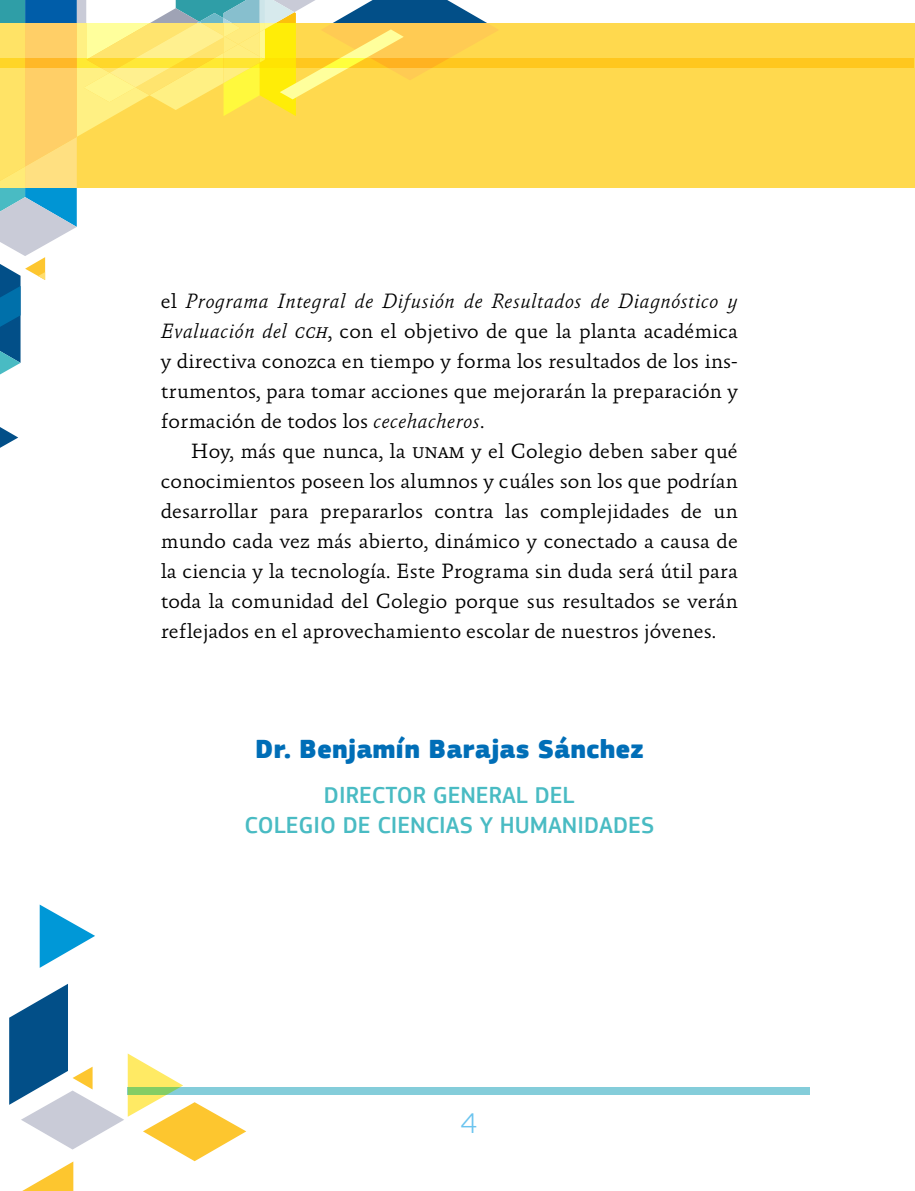
<style>
.page{position:relative;width:915px;height:1191px;background:#fff}
.page>*{position:absolute;margin:0;border:0;box-sizing:border-box;transform-origin:0 0}
.t1{font:300 30px "PF Square Sans Pro";color:#6bc4ef}
.t2{font:900 27px "PF Square Sans Pro";color:#006eb7}
.t3{font:500 24px/30px "PF Square Sans Pro";color:#49bbc3;text-align:center}
.t4{font:300 21px/30px "Absara TF";color:#000;text-align:justify}
.s1{font-style:italic}
.s2{font-weight:400;font-style:italic;font-size:15.75px}
.s3{font-weight:400;font-size:15.75px}
</style>
<div class="page">
<svg style="left:40px;top:904px;width:55px;height:64px"></svg>
<svg style="left:9px;top:984px;width:237px;height:207px"></svg>
<div style="left:128px;top:1087px;width:681px;height:8px;background:#84cdda"></div>
<div style="left:0;top:23px;width:914px;height:165px;background:#ffd94e"></div>
<svg style="left:77px;top:0;width:36px;height:137px;fill:#fff083"></svg>
<svg style="left:0;top:427px;width:18px;height:21px"></svg>
<svg style="left:0;top:0;width:77px;height:375px"></svg>
<svg style="left:84px;top:0;width:415px;height:116px"></svg>
<p class="t4" style="left:161px;top:286px;width:578px">el <span class="s1">Programa Integral de Difusión de Resultados de Diagnóstico y Evaluación del</span> <span class="s2">CCH</span>, con el objetivo de que la planta académica y directiva conozca en tiempo y forma los resultados de los ins&shy;trumentos, para tomar acciones que mejorarán la preparación y formación de todos los <span class="s1">cecehacheros</span>.</p>
<p class="t4" style="left:161px;top:436px;width:578px;text-indent:30px">Hoy, más que nunca, la <span class="s3">UNAM</span> y el Colegio deben saber qué conocimientos poseen los alumnos y cuáles son los que podrían desarrollar para prepararlos contra las complejidades de un mundo cada vez más abierto, dinámico y conectado a causa de la ciencia y la tecnología. Este Programa sin duda será útil para toda la comunidad del Colegio porque sus resultados se verán reflejados en el aprovechamiento escolar de nuestros jóvenes.</p>
<p class="t2" style="left:255px;top:732px;width:390px">Dr. Benjamín Barajas Sánchez</p>
<p class="t3" style="left:244px;top:780px;width:411px">DIRECTOR GENERAL DEL<br>COLEGIO DE CIENCIAS Y HUMANIDADES</p>
<h1 class="t1" style="left:460px;top:1105px;width:18px">4</h1>
</div>
